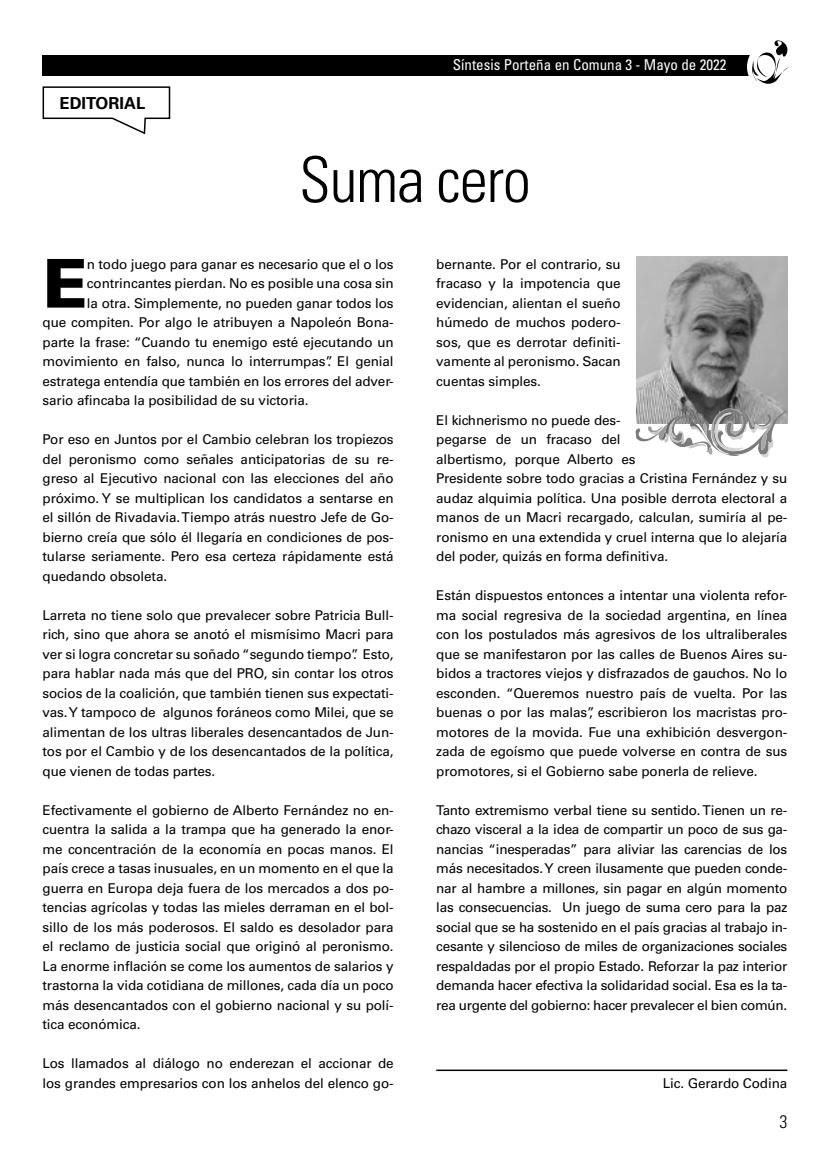
<style>
.page{position:relative;width:830px;height:1170px;background:#fff}
.page>*{position:absolute;margin:0;border:0;box-sizing:border-box;transform-origin:0 0}
.t1{font:900 67.5px "Univers LT Std";color:#000}
.t2{font:300 condensed 63px "Univers LT Std";letter-spacing:-.02em;color:#000}
.t3{font:300 condensed 18px "Univers LT Std";color:#000}
.t4{font:700 16.5px "Univers LT Std";color:#000}
.t5{font:condensed 15px "Univers LT Std";color:#fff}
.t6{font:13.5px/19.5px "Univers LT Std";letter-spacing:-.01em;color:#000;text-align:justify}
</style>
<div class="page">
<div style="left:43px;top:55px;width:744px;height:21px;background:#000"></div>
<div style="left:746px;top:41px;width:51px;height:51px;background:#fff;border-radius:50%"></div>
<svg style="left:752px;top:40px;width:38px;height:44px"></svg>
<hr style="left:436px;top:1069px;width:351px;height:1px;background:#000">
<img style="left:636px;top:256px;width:151px;height:151px">
<svg style="left:635px;top:407px;width:152px;height:50px"></svg>
<svg style="left:42px;top:86px;width:129px;height:49px"></svg>
<p class="t4" style="left:60px;top:94px;width:87px">EDITORIAL</p>
<p class="t5" style="left:452px;top:56px;width:275px">Síntesis Porteña en Comuna 3 - Mayo de 2022</p>
<h2 class="t2" style="left:299px;top:142px;width:233px">Suma cero</h2>
<h1 class="t1" style="left:43px;top:241px;width:47px">E</h1>
<p class="t6" style="left:87px;top:254px;width:308px">n todo juego para ganar es necesario que el o los</p>
<p class="t6" style="left:87px;top:273px;width:308px">contrincantes pierdan. No es posible una cosa sin</p>
<p class="t6" style="left:87px;top:293px;width:308px">la otra. Simplemente, no pueden ganar todos los</p>
<p class="t6" style="left:43px;top:312px;width:352px">que compiten. Por algo le atribuyen a Napoleón Bona-</p>
<p class="t6" style="left:43px;top:332px;width:352px">parte la frase: “Cuando tu enemigo esté ejecutando un</p>
<p class="t6" style="left:43px;top:351px;width:352px">movimiento en falso, nunca lo interrumpas”. El genial</p>
<p class="t6" style="left:43px;top:371px;width:352px">estratega entendía que también en los errores del adver-</p>
<p class="t6" style="left:43px;top:390px;width:267px">sario afincaba la posibilidad de su victoria.</p>
<p class="t6" style="left:43px;top:429px;width:352px">Por eso en Juntos por el Cambio celebran los tropiezos del peronismo como señales anticipatorias de su re&shy;greso al Ejecutivo nacional con las elecciones del año próximo. Y se multiplican los candidatos a sentarse en el sillón de Rivadavia. Tiempo atrás nuestro Jefe de Go&shy;bierno creía que sólo él llegaría en condiciones de pos&shy;tularse seriamente. Pero esa certeza rápidamente está quedando obsoleta.</p>
<p class="t6" style="left:43px;top:605px;width:352px">Larreta no tiene solo que prevalecer sobre Patricia Bull&shy;rich, sino que ahora se anotó el mismísimo Macri para ver si logra concretar su soñado “segundo tiempo”. Esto, para hablar nada más que del PRO, sin contar los otros socios de la coalición, que también tienen sus expectati&shy;vas. Y tampoco de algunos foráneos como Milei, que se alimentan de los ultras liberales desencantados de Jun&shy;tos por el Cambio y de los desencantados de la política, que vienen de todas partes.</p>
<p class="t6" style="left:43px;top:800px;width:352px">Efectivamente el gobierno de Alberto Fernández no en&shy;cuentra la salida a la trampa que ha generado la enor&shy;me concentración de la economía en pocas manos. El país crece a tasas inusuales, en un momento en el que la guerra en Europa deja fuera de los mercados a dos po&shy;tencias agrícolas y todas las mieles derraman en el bol&shy;sillo de los más poderosos. El saldo es desolador para el reclamo de justicia social que originó al peronismo.<br>La enorme inflación se come los aumentos de salarios y trastorna la vida cotidiana de millones, cada día un poco más desencantados con el gobierno nacional y su polí&shy;tica económica.</p>
<p class="t6" style="left:43px;top:1053px;width:352px">Los llamados al diálogo no enderezan el accionar de los grandes empresarios con los anhelos del elenco go-</p>
<p class="t6" style="left:436px;top:254px;width:186px">bernante. Por el contrario, su fracaso y la impotencia que evidencian, alientan el sueño húmedo de muchos podero&shy;sos, que es derrotar definiti&shy;vamente al peronismo. Sacan cuentas simples.</p>
<p class="t6" style="left:436px;top:410px;width:352px;text-align:left">El kichnerismo no puede des-<br>pegarse de un fracaso del<br>albertismo, porque Alberto es<br>Presidente sobre todo gracias a Cristina Fernández y su audaz alquimia política. Una posible derrota electoral a manos de un Macri recargado, calculan, sumiría al pe&shy;ronismo en una extendida y cruel interna que lo alejaría del poder, quizás en forma definitiva.</p>
<p class="t6" style="left:436px;top:585px;width:352px">Están dispuestos entonces a intentar una violenta refor&shy;ma social regresiva de la sociedad argentina, en línea con los postulados más agresivos de los ultraliberales que se manifestaron por las calles de Buenos Aires su&shy;bidos a tractores viejos y disfrazados de gauchos. No lo esconden. “Queremos nuestro país de vuelta. Por las buenas o por las malas”, escribieron los macristas pro&shy;motores de la movida. Fue una exhibición desvergon&shy;zada de egoísmo que puede volverse en contra de sus promotores, si el Gobierno sabe ponerla de relieve.</p>
<p class="t6" style="left:436px;top:800px;width:352px">Tanto extremismo verbal tiene su sentido. Tienen un re&shy;chazo visceral a la idea de compartir un poco de sus ga&shy;nancias “inesperadas” para aliviar las carencias de los más necesitados. Y creen ilusamente que pueden conde&shy;nar al hambre a millones, sin pagar en algún momento las consecuencias. Un juego de suma cero para la paz social que se ha sostenido en el país gracias al trabajo in&shy;cesante y silencioso de miles de organizaciones sociales respaldadas por el propio Estado. Reforzar la paz interior demanda hacer efectiva la solidaridad social. Esa es la ta&shy;rea urgente del gobierno: hacer prevalecer el bien común.</p>
<p class="t6" style="left:662px;top:1073px;width:126px">Lic. Gerardo Codina</p>
<h3 class="t3" style="left:779px;top:1110px;width:9px">3</h3>
</div>
